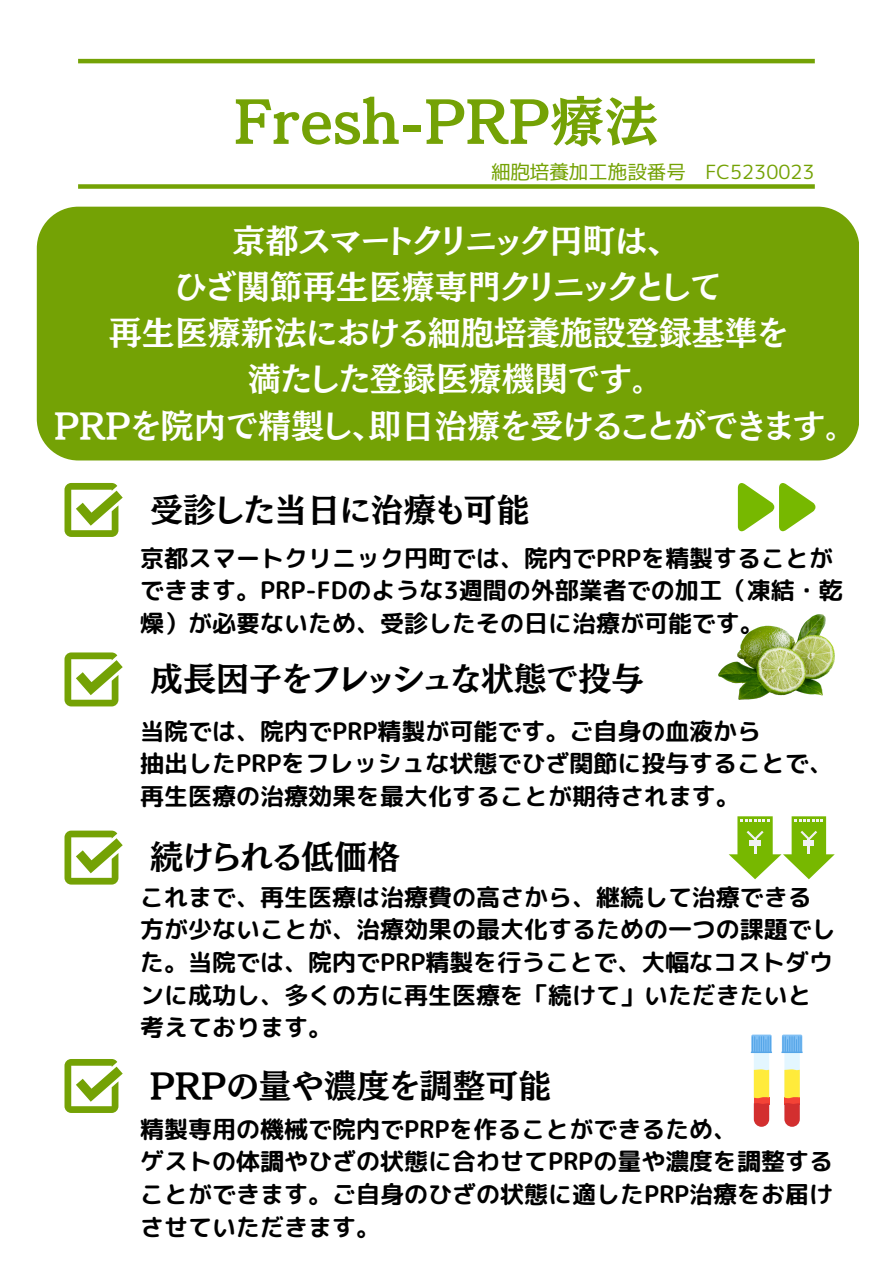
<style>
.page{position:relative;width:893px;height:1264px;background:#fff}
.page>*{position:absolute;margin:0;border:0;box-sizing:border-box;transform-origin:0 0}
.t1{font:54px "TEST Mode Min B B";color:#74a205}
.t2{font:33px "TEST Mode Min B B";color:#fff}
.t3{font:33px "TEST Mode Min B B";color:#000}
.t4{font:24px/32.5px "rounded mplus 1 p bold";color:#000}
.t5{font:19.5px "mplus 1 p regular";color:#74a205}
</style>
<div class="page">
<hr style="left:78px;top:59px;width:736px;height:4px;background:#74a205">
<div style="left:78px;top:184px;width:736px;height:5px;background:#74a205"></div>
<svg style="left:64px;top:830px;width:59px;height:54px"></svg>
<svg style="left:64px;top:1059px;width:59px;height:53px"></svg>
<svg style="left:64px;top:483px;width:59px;height:54px"></svg>
<svg style="left:64px;top:652px;width:59px;height:54px"></svg>
<svg style="left:737px;top:483px;width:78px;height:48px"></svg>
<svg style="left:728px;top:816px;width:106px;height:63px"></svg>
<svg style="left:753px;top:1037px;width:17px;height:90px"></svg>
<div style="left:753px;top:1038px;width:16px;height:88px;background:#e3f6ff;border-radius:8px"></div>
<div style="left:751px;top:1034px;width:20px;height:18px;background:#82c0f4;border-radius:2px"></div>
<svg style="left:751px;top:1036px;width:18px;height:15px"></svg>
<hr style="left:750px;top:1051px;width:22px;height:2px;background:#56a6e8">
<svg style="left:753px;top:1069px;width:16px;height:57px"></svg>
<svg style="left:783px;top:1037px;width:17px;height:90px"></svg>
<div style="left:784px;top:1038px;width:15px;height:88px;background:#e3f6ff;border-radius:8px"></div>
<div style="left:781px;top:1034px;width:21px;height:18px;background:#82c0f4;border-radius:2px"></div>
<svg style="left:782px;top:1036px;width:19px;height:15px"></svg>
<hr style="left:781px;top:1051px;width:21px;height:2px;background:#56a6e8">
<svg style="left:784px;top:1069px;width:15px;height:57px"></svg>
<div style="left:37px;top:207px;width:822px;height:253px;background:#74a205"></div>
<img style="left:718px;top:614px;width:116px;height:85px">
<p class="t1" style="left:234px;top:94px;width:425px">Fresh-PRP療法</p>
<p class="t5" style="left:491px;top:158px;width:325px">細胞培養加工施設番号 FC5230023</p>
<p class="t2" style="left:232px;top:224px;width:432px">京都スマートクリニック円町は、</p>
<p class="t2" style="left:176px;top:270px;width:546px">ひざ関節再生医療専門クリニックとして</p>
<p class="t2" style="left:109px;top:316px;width:680px">再生医療新法における細胞培養施設登録基準を</p>
<p class="t2" style="left:248px;top:362px;width:402px">満たした登録医療機関です。</p>
<p class="t2" style="left:54px;top:408px;width:788px">PRPを院内で精製し、即日治療を受けることができます。</p>
<p class="t3" style="left:150px;top:492px;width:381px">受診した当日に治療も可能</p>
<p class="t4" style="left:140px;top:541px;width:704px">京都スマートクリニック円町では、院内でPRPを精製することができます。PRP-FDのような3週間の外部業者での加工（凍結・乾燥）が必要ないため、受診したその日に治療が可能です。</p>
<p class="t3" style="left:150px;top:662px;width:495px">成長因子をフレッシュな状態で投与</p>
<p class="t4" style="left:140px;top:714px;width:622px">当院では、院内でPRP精製が可能です。ご自身の血液から</p>
<p class="t4" style="left:140px;top:746px;width:694px">抽出したPRPをフレッシュな状態でひざ関節に投与することで、</p>
<p class="t4" style="left:140px;top:779px;width:601px">再生医療の治療効果を最大化することが期待されます。</p>
<p class="t3" style="left:150px;top:840px;width:251px">続けられる低価格</p>
<p class="t4" style="left:140px;top:880px;width:673px">これまで、再生医療は治療費の高さから、継続して治療できる</p>
<p class="t4" style="left:140px;top:912px;width:697px;text-align:justify">方が少ないことが、治療効果の最大化するための一つの課題でした。当院では、院内でPRP精製を行うことで、大幅なコストダウンに成功し、多くの方に再生医療を「続けて」いただきたいと</p>
<p class="t4" style="left:140px;top:1010px;width:193px">考えております。</p>
<p class="t3" style="left:150px;top:1068px;width:402px">PRPの量や濃度を調整可能</p>
<p class="t4" style="left:140px;top:1112px;width:598px">精製専用の機械で院内でPRPを作ることができるため、</p>
<p class="t4" style="left:140px;top:1145px;width:694px">ゲストの体調やひざの状態に合わせてPRPの量や濃度を調整する</p>
<p class="t4" style="left:140px;top:1177px;width:694px">ことができます。ご自身のひざの状態に適したPRP治療をお届けさせていただきます。</p>
</div>
